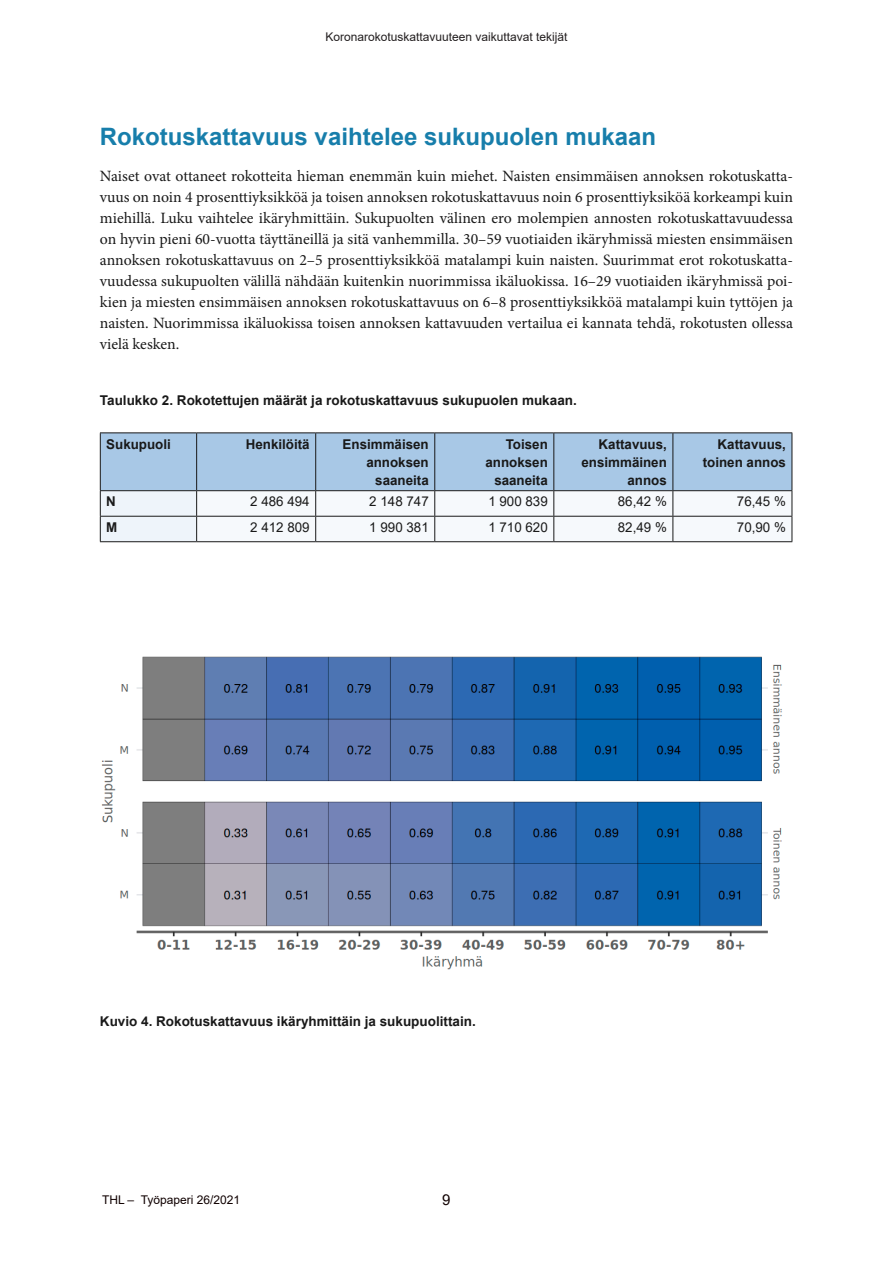
<style>
.page{position:relative;width:893px;height:1263px;background:#fff}
.page>*{position:absolute;margin:0;border:0;box-sizing:border-box;transform-origin:0 0}
.Otsikko_1{font:700 24px "Arial";color:#177eab}
.Ensimmäinen_kappale{font:15.75px/21px "Minion Pro";letter-spacing:-.005em;color:#191919;text-align:justify}
.t1{font:15px "Arial";color:#100000}
.Kuvan_taulukon_nimi{font:700 13.5px "Arial";color:#191919}
.Taulukon_otsikko{font:700 13.5px/18px "Arial";color:#191919;text-align:right}
.Taulukko{font:13.5px "Arial";color:#191919}
.Taulukko_vasen{font:700 13.5px "Arial";color:#191919}
.t2{font:12px "Arial";color:#231f20}
.t3{font:12px "Arial";color:#100000}
</style>
<div class="page">
<hr style="left:100px;top:432px;width:97px;height:1px;background:#191919">
<hr style="left:197px;top:432px;width:119px;height:1px;background:#191919">
<hr style="left:316px;top:432px;width:119px;height:1px;background:#191919">
<hr style="left:435px;top:432px;width:119px;height:1px;background:#191919">
<hr style="left:554px;top:432px;width:119px;height:1px;background:#191919">
<hr style="left:673px;top:432px;width:119px;height:1px;background:#191919">
<svg style="left:100px;top:433px;width:693px;height:109px"></svg>
<hr style="left:100px;top:541px;width:97px;height:1px;background:#191919">
<hr style="left:197px;top:541px;width:119px;height:1px;background:#191919">
<hr style="left:316px;top:541px;width:119px;height:1px;background:#191919">
<hr style="left:435px;top:541px;width:119px;height:1px;background:#191919">
<hr style="left:554px;top:541px;width:119px;height:1px;background:#191919">
<hr style="left:673px;top:541px;width:119px;height:1px;background:#191919">
<img style="left:101px;top:656px;width:681px;height:314px">
<p class="t2" style="left:325px;top:28px;width:244px">Koronarokotuskattavuuteen vaikuttavat tekijät</p>
<h1 class="Otsikko_1" style="left:100px;top:120px;width:558px">Rokotuskattavuus vaihtelee sukupuolen mukaan</h1>
<p class="Ensimmäinen_kappale" style="left:100px;top:165px;width:695px">Naiset ovat ottaneet rokotteita hieman enemmän kuin miehet. Naisten ensimmäisen annoksen rokotuskatta&shy;vuus on noin 4 prosenttiyksikköä ja toisen annoksen rokotuskattavuus noin 6 prosenttiyksiköä korkeampi kuin miehillä. Luku vaihtelee ikäryhmittäin. Sukupuolten välinen ero molempien annosten rokotuskattavuudessa on hyvin pieni 60-vuotta täyttäneillä ja sitä vanhemmilla. 30–59 vuotiaiden ikäryhmissä miesten ensimmäisen annoksen rokotuskattavuus on 2–5 prosenttiyksikköä matalampi kuin naisten. Suurimmat erot rokotuskatta&shy;vuudessa sukupuolten välillä nähdään kuitenkin nuorimmissa ikäluokissa. 16–29 vuotiaiden ikäryhmissä poi&shy;kien ja miesten ensimmäisen annoksen rokotuskattavuus on 6–8 prosenttiyksikköä matalampi kuin tyttöjen ja naisten. Nuorimmissa ikäluokissa toisen annoksen kattavuuden vertailua ei kannata tehdä, rokotusten ollessa vielä kesken.</p>
<p class="Kuvan_taulukon_nimi" style="left:100px;top:391px;width:478px">Taulukko 2. Rokotettujen määrät ja rokotuskattavuus sukupuolen mukaan.</p>
<p class="Taulukon_otsikko" style="left:106px;top:435px;width:66px">Sukupuoli</p>
<p class="Taulukon_otsikko" style="left:246px;top:435px;width:65px">Henkilöitä</p>
<p class="Taulukon_otsikko" style="left:343px;top:435px;width:88px">Ensimmäisen annoksen saaneita</p>
<p class="Taulukon_otsikko" style="left:485px;top:435px;width:64px">Toisen annoksen saaneita</p>
<p class="Taulukon_otsikko" style="left:581px;top:435px;width:87px">Kattavuus, ensimmäinen annos</p>
<p class="Taulukon_otsikko" style="left:703px;top:435px;width:85px">Kattavuus, toinen annos</p>
<p class="Taulukko_vasen" style="left:106px;top:492px;width:11px">N</p>
<p class="Taulukko" style="left:250px;top:492px;width:61px">2 486 494</p>
<p class="Taulukko" style="left:369px;top:492px;width:61px">2 148 747</p>
<p class="Taulukko" style="left:488px;top:492px;width:61px">1 900 839</p>
<p class="Taulukko" style="left:618px;top:492px;width:51px">86,42 %</p>
<p class="Taulukko" style="left:737px;top:492px;width:51px">76,45 %</p>
<p class="Taulukko_vasen" style="left:106px;top:518px;width:13px">M</p>
<p class="Taulukko" style="left:250px;top:518px;width:61px">2 412 809</p>
<p class="Taulukko" style="left:369px;top:518px;width:61px">1 990 381</p>
<p class="Taulukko" style="left:488px;top:518px;width:61px">1 710 620</p>
<p class="Taulukko" style="left:618px;top:518px;width:51px">82,49 %</p>
<p class="Taulukko" style="left:737px;top:518px;width:51px">70,90 %</p>
<p class="Kuvan_taulukon_nimi" style="left:100px;top:1012px;width:377px">Kuvio 4. Rokotuskattavuus ikäryhmittäin ja sukupuolittain.</p>
<p class="t3" style="left:102px;top:1191px;width:140px">THL – Työpaperi 26/2021</p>
<p class="t1" style="left:442px;top:1189px;width:10px">9</p>
</div>
